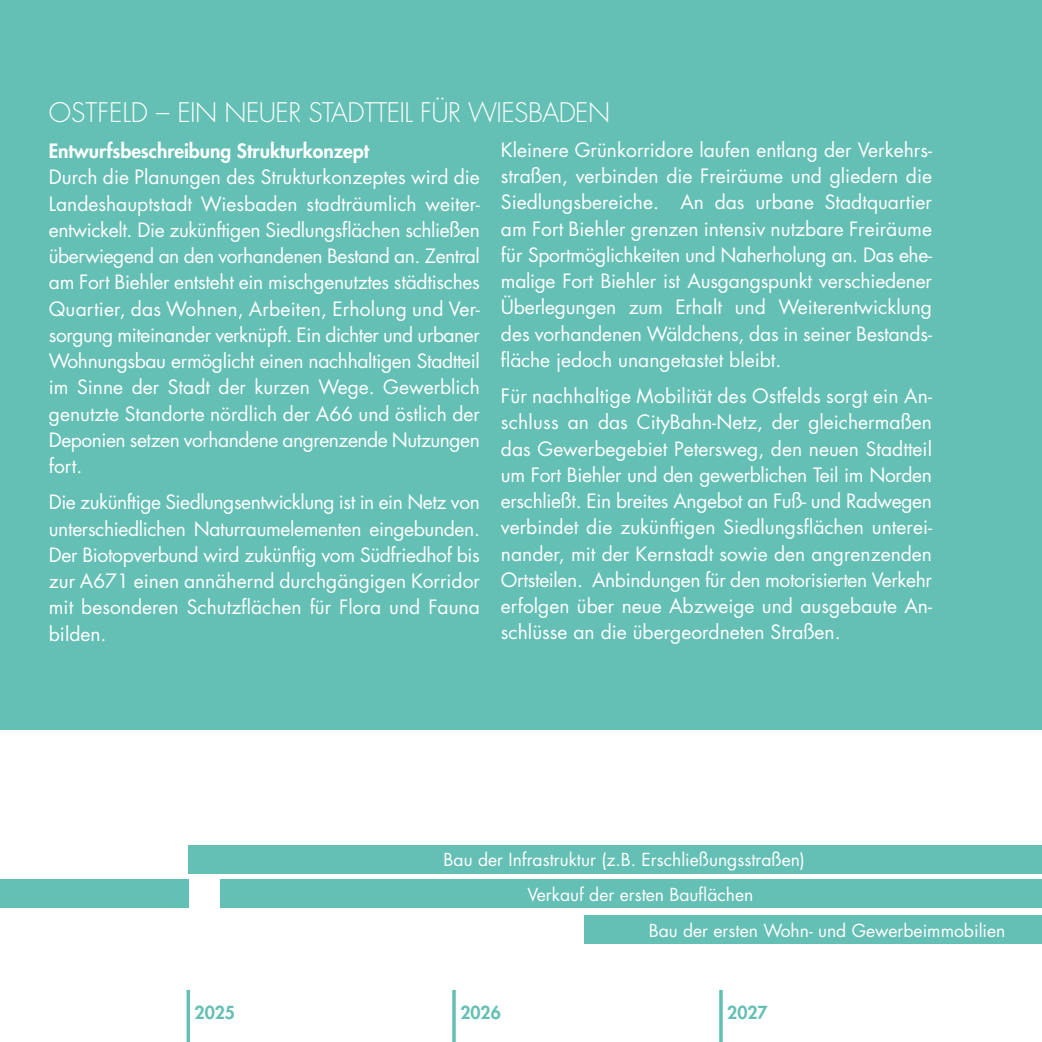
<style>
.page{position:relative;width:1042px;height:1042px;background:#fff}
.page>*{position:absolute;margin:0;border:0;box-sizing:border-box;transform-origin:0 0}
.t1{font:300 26.25px "Futura Std";letter-spacing:-.02em;color:#fff}
.t2{font:19.25px/26.2px "Futura Std";color:#fff;text-align:justify}
.t3{font:800 19.25px "Futura Std";color:#fff}
.t4{font:17.5px "Futura Std";color:#fff}
.t5{font:800 17.5px "Futura Std";color:#64bfb4}
</style>
<div class="page">
<div style="left:0;top:0;width:1042px;height:729px;background:#64bfb4"></div>
<svg style="left:452px;top:990px;width:4px;height:52px"></svg>
<svg style="left:719px;top:990px;width:4px;height:52px"></svg>
<div style="left:0;top:879px;width:188px;height:29px;background:#64bfb4"></div>
<div style="left:220px;top:879px;width:822px;height:29px;background:#64bfb4"></div>
<div style="left:188px;top:845px;width:854px;height:28px;background:#64bfb4"></div>
<div style="left:584px;top:915px;width:458px;height:29px;background:#64bfb4"></div>
<h1 class="t1" style="left:49px;top:97px;width:563px">OSTFELD – EIN NEUER STADTTEIL FÜR WIESBADEN</h1>
<p class="t3" style="left:49px;top:139px;width:322px">Entwurfsbeschreibung Strukturkonzept</p>
<p class="t2" style="left:49px;top:164px;width:433px">Durch die Planungen des Strukturkonzeptes wird die Landeshauptstadt Wiesbaden stadträumlich weiter&shy;entwickelt. Die zukünftigen Siedlungsflächen schließen überwiegend an den vorhandenen Bestand an. Zentral am Fort Biehler entsteht ein mischgenutztes städtisches Quartier, das Wohnen, Arbeiten, Erholung und Ver&shy;sorgung miteinander verknüpft. Ein dichter und urbaner Wohnungsbau ermöglicht einen nachhaltigen Stadtteil im Sinne der Stadt der kurzen Wege. Gewerblich genutzte Standorte nördlich der A66 und östlich der Deponien setzen vorhandene angrenzende Nutzungen fort.</p>
<p class="t2" style="left:49px;top:489px;width:433px">Die zukünftige Siedlungsentwicklung ist in ein Netz von unterschiedlichen Naturraumelementen eingebunden.<br>Der Biotopverbund wird zukünftig vom Südfriedhof bis zur A671 einen annähernd durchgängigen Korridor mit besonderen Schutzflächen für Flora und Fauna bilden.</p>
<p class="t2" style="left:501px;top:137px;width:433px">Kleinere Grünkorridore laufen entlang der Verkehrs&shy;straßen, verbinden die Freiräume und gliedern die Siedlungsbereiche. An das urbane Stadtquartier am Fort Biehler grenzen intensiv nutzbare Freiräume für Sportmöglichkeiten und Naherholung an. Das ehe&shy;malige Fort Biehler ist Ausgangspunkt verschiedener Überlegungen zum Erhalt und Weiterentwicklung des vorhandenen Wäldchens, das in seiner Bestands&shy;fläche jedoch unangetastet bleibt.</p>
<p class="t2" style="left:501px;top:383px;width:433px">Für nachhaltige Mobilität des Ostfelds sorgt ein An&shy;schluss an das CityBahn-Netz, der gleichermaßen das Gewerbegebiet Petersweg, den neuen Stadtteil um Fort Biehler und den gewerblichen Teil im Norden erschließt. Ein breites Angebot an Fuß- und Radwegen verbindet die zukünftigen Siedlungsflächen unterei&shy;nander, mit der Kernstadt sowie den angrenzenden Ortsteilen. Anbindungen für den motorisierten Verkehr erfolgen über neue Abzweige und ausgebaute An&shy;schlüsse an die übergeordneten Straßen.</p>
<p class="t4" style="left:444px;top:849px;width:363px">Bau der Infrastruktur (z.B. Erschließungsstraßen)</p>
<p class="t4" style="left:527px;top:883px;width:227px">Verkauf der ersten Bauflächen</p>
<p class="t4" style="left:649px;top:919px;width:358px">Bau der ersten Wohn- und Gewerbeimmobilien</p>
<p class="t5" style="left:195px;top:1001px;width:42px">2025</p>
<p class="t5" style="left:460px;top:1001px;width:42px">2026</p>
<p class="t5" style="left:727px;top:1001px;width:42px">2027</p>
</div>
